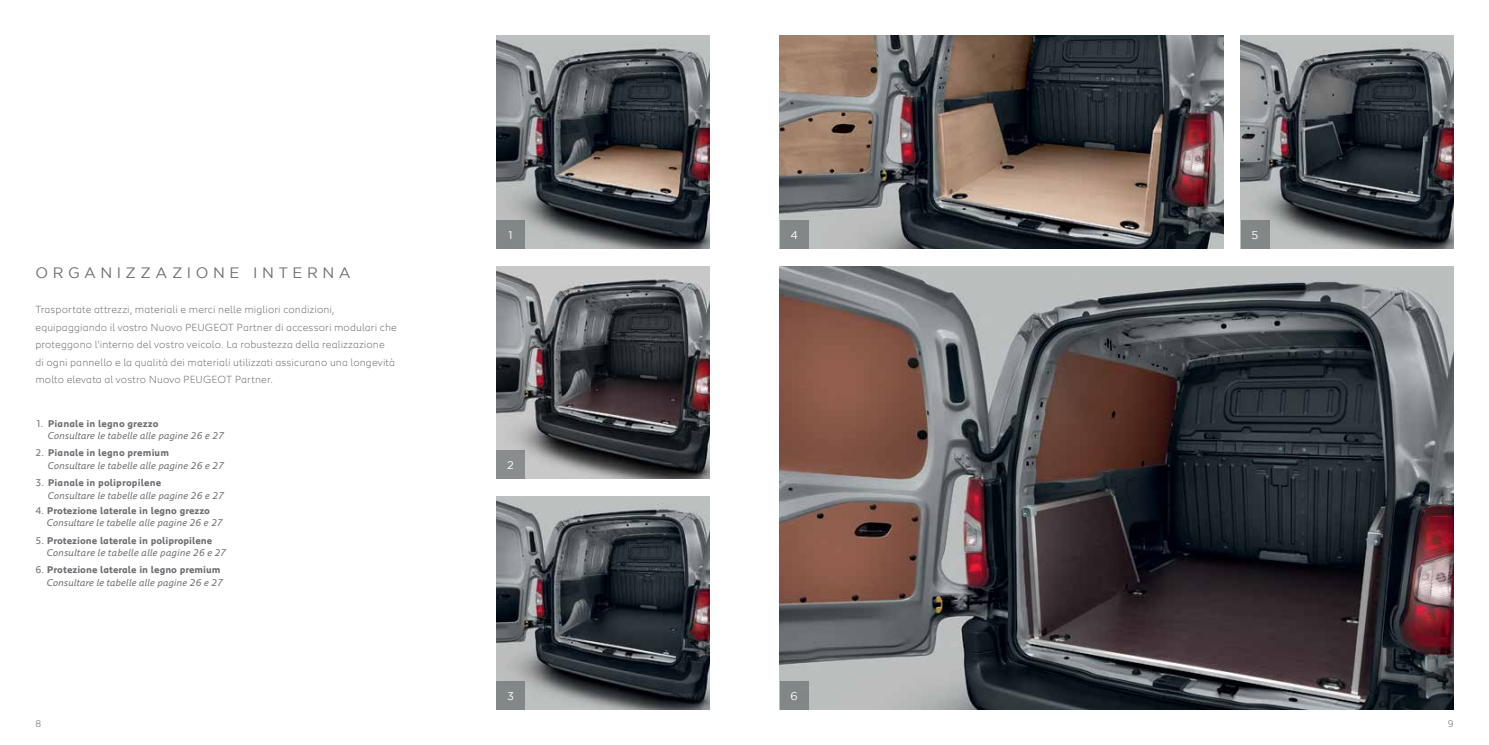
<style>
.page{position:relative;width:1489px;height:745px;background:#fff}
.page>*{position:absolute;margin:0;border:0;box-sizing:border-box;transform-origin:0 0}
.t1{font:15px "Gotham";letter-spacing:.3em;color:#6d6e71}
.t2{font:11.25px "Gotham";color:#fff}
.t3{font:300 10.62px/17.5px "Peugeot";letter-spacing:.01em;color:#6d6e71}
.t4{font:italic 10px/12.5px "Peugeot";color:#6d6e71}
.t5{font:300 10px "Peugeot";color:#6d6e71}
.s1{font-style:normal}
.s2{font-weight:700;font-style:normal}
</style>
<div class="page">
<img style="left:780px;top:266px;width:673px;height:443px">
<img style="left:1240px;top:36px;width:213px;height:212px">
<img style="left:780px;top:35px;width:442px;height:213px">
<div style="left:780px;top:220px;width:28px;height:28px;background:#828788"></div>
<div style="left:780px;top:680px;width:28px;height:29px;background:#818686"></div>
<div style="left:1240px;top:220px;width:29px;height:28px;background:#828788"></div>
<img style="left:496px;top:35px;width:213px;height:213px">
<img style="left:496px;top:266px;width:213px;height:212px">
<img style="left:496px;top:496px;width:213px;height:213px">
<div style="left:496px;top:680px;width:28px;height:29px;background:#828788"></div>
<div style="left:496px;top:450px;width:28px;height:28px;background:#8a8d8e"></div>
<div style="left:496px;top:220px;width:28px;height:28px;background:#828788"></div>
<h1 class="t1" style="left:35px;top:263px;width:317px">ORGANIZZAZIONE INTERNA</h1>
<p class="t3" style="left:35px;top:300px;width:363px">Trasportate attrezzi, materiali e merci nelle migliori condizioni, equipaggiando il vostro Nuovo PEUGEOT Partner di accessori modulari che proteggono l'interno del vostro veicolo. La robustezza della realizzazione<br>di ogni pannello e la qualità dei materiali utilizzati assicurano una longevità molto elevata al vostro Nuovo PEUGEOT Partner.</p>
<p class="t4" style="left:48px;top:416px;width:178px;text-indent:-12px"><span class="s1">1.</span> <span class="s2">Pianale in legno grezzo<br></span>Consultare le tabelle alle pagine 26 e 27</p>
<p class="t4" style="left:48px;top:446px;width:178px;text-indent:-12px"><span class="s1">2.</span> <span class="s2">Pianale in legno premium<br></span>Consultare le tabelle alle pagine 26 e 27</p>
<p class="t4" style="left:48px;top:475px;width:178px;text-indent:-12px"><span class="s1">3.</span> <span class="s2">Pianale in polipropilene<br></span>Consultare le tabelle alle pagine 26 e 27</p>
<p class="t4" style="left:47px;top:503px;width:178px;text-indent:-11px"><span class="s1">4.</span> <span class="s2">Protezione laterale in legno grezzo<br></span>Consultare le tabelle alle pagine 26 e 27</p>
<p class="t4" style="left:47px;top:533px;width:181px;text-indent:-11px"><span class="s1">5.</span> <span class="s2">Protezione laterale in polipropilene<br></span>Consultare le tabelle alle pagine 26 e 27</p>
<p class="t4" style="left:35px;top:562px;width:189px;text-align:right"><span class="s1">6.</span> <span class="s2">Protezione laterale in legno premium<br></span>Consultare le tabelle alle pagine 26 e 27</p>
<p class="t2" style="left:508px;top:227px;width:6px">1</p>
<p class="t2" style="left:507px;top:458px;width:8px">2</p>
<p class="t2" style="left:507px;top:688px;width:8px">3</p>
<p class="t2" style="left:790px;top:227px;width:9px">4</p>
<p class="t2" style="left:790px;top:688px;width:9px">6</p>
<p class="t2" style="left:1251px;top:227px;width:8px">5</p>
<p class="t5" style="left:35px;top:716px;width:7px">8</p>
<p class="t5" style="left:1447px;top:716px;width:7px">9</p>
</div>
